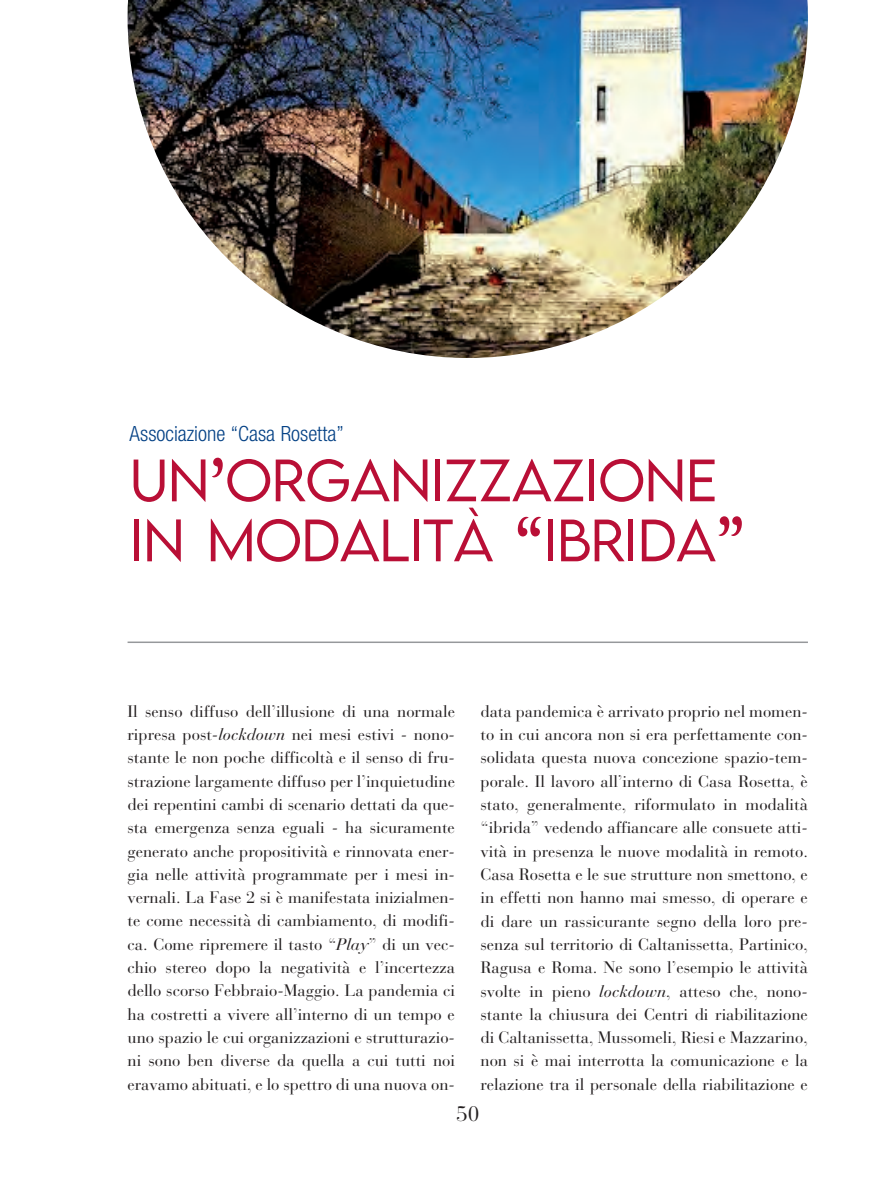
<style>
.page{position:relative;width:893px;height:1191px;background:#fff}
.page>*{position:absolute;margin:0;border:0;box-sizing:border-box;transform-origin:0 0}
.t1{font:300 51.75px/60px "LEMONMILK";letter-spacing:-.015em;color:#b90f36}
.t2{font:300 condensed 21px "Helvetica Neue";color:#054286}
.t3{font:21px "Bauer Bodoni Std";color:#231f20}
.t4{font:16.5px/23.2px "Bauer Bodoni Std";color:#231f20;text-align:justify}
.s1{font-size:69px}
.s2{font-style:italic}
</style>
<div class="page">
<img style="left:128px;top:0;width:680px;height:358px">
<hr style="left:128px;top:641px;width:680px;height:2px;background:#96989b">
<p class="t2" style="left:130px;top:426px;width:216px">Associazione “Casa Rosetta”</p>
<h1 class="t1" style="left:130px;top:453px;width:616px">UN<span class="s1">’</span>ORGANIZZAZIONE<br>IN MODALITÀ <span class="s1">“</span>IBRIDA<span class="s1">”</span></h1>
<p class="t4" style="left:128px;top:701px;width:329px">Il senso diffuso dell’illusione di una normale ripresa post-<span class="s2">lockdown</span> nei mesi estivi - nono&shy;stante le non poche difficoltà e il senso di fru&shy;strazione largamente diffuso per l’inquietudine dei repentini cambi di scenario dettati da que&shy;sta emergenza senza eguali - ha sicuramente generato anche propositività e rinnovata ener&shy;gia nelle attività programmate per i mesi in&shy;vernali. La Fase 2 si è manifestata inizialmen&shy;te come necessità di cambiamento, di modifi&shy;ca. Come ripremere il tasto “<span class="s2">Play</span>” di un vec&shy;chio stereo dopo la negatività e l’incertezza dello scorso Febbraio-Maggio. La pandemia ci ha costretti a vivere all’interno di un tempo e uno spazio le cui organizzazioni e strutturazio&shy;ni sono ben diverse da quella a cui tutti noi eravamo abituati, e lo spettro di una nuova on-</p>
<p class="t4" style="left:480px;top:701px;width:329px">data pandemica è arrivato proprio nel momen&shy;to in cui ancora non si era perfettamente con&shy;solidata questa nuova concezione spazio-tem&shy;porale. Il lavoro all’interno di Casa Rosetta, è stato, generalmente, riformulato in modalità “ibrida” vedendo affiancare alle consuete atti&shy;vità in presenza le nuove modalità in remoto.<br>Casa Rosetta e le sue strutture non smettono, e in effetti non hanno mai smesso, di operare e di dare un rassicurante segno della loro pre&shy;senza sul territorio di Caltanissetta, Partinico, Ragusa e Roma. Ne sono l’esempio le attività svolte in pieno <span class="s2">lockdown</span>, atteso che, nono&shy;stante la chiusura dei Centri di riabilitazione di Caltanissetta, Mussomeli, Riesi e Mazzarino, non si è mai interrotta la comunicazione e la relazione tra il personale della riabilitazione e</p>
<p class="t3" style="left:456px;top:1106px;width:25px">50</p>
</div>
